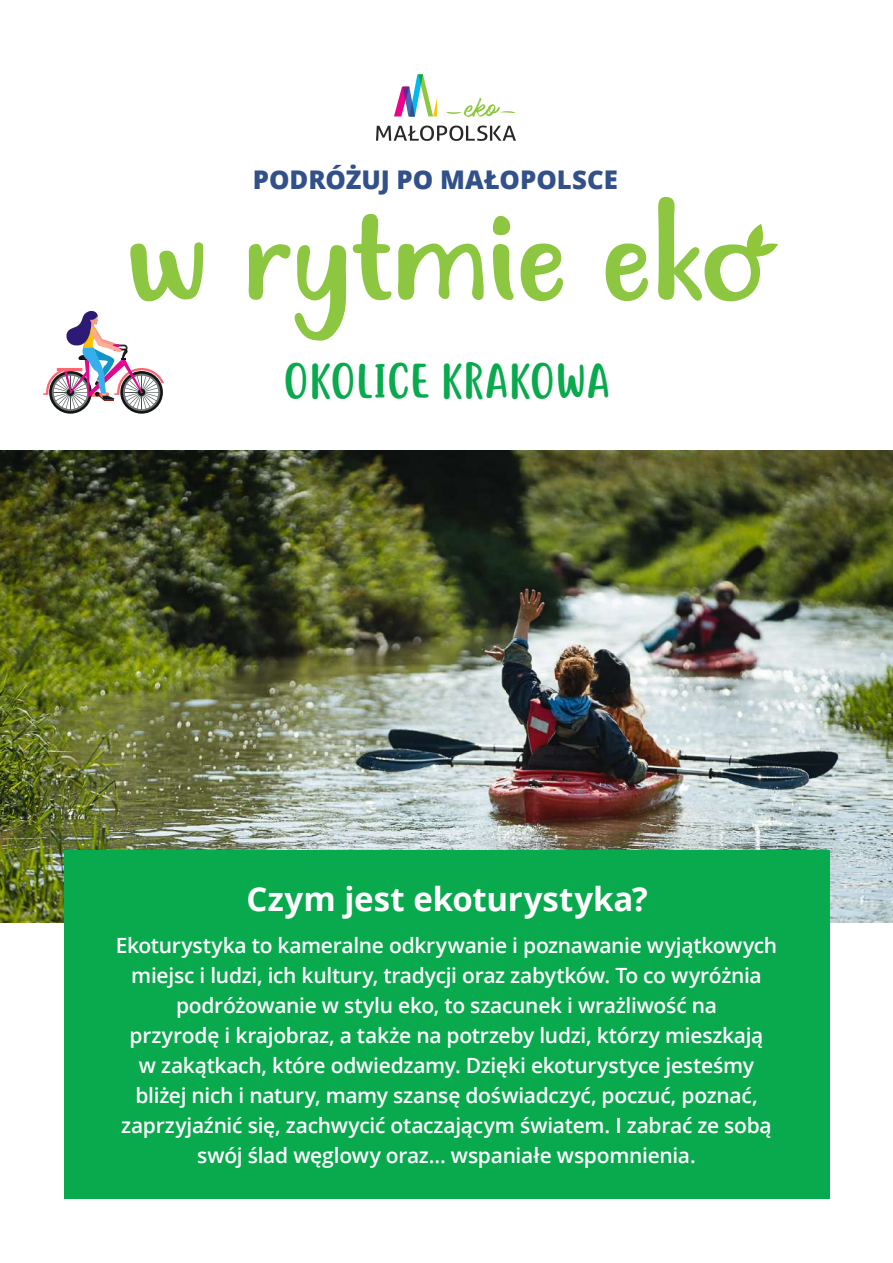
<style>
.page{position:relative;width:893px;height:1263px;background:#fff}
.page>*{position:absolute;margin:0;border:0;box-sizing:border-box;transform-origin:0 0}
.t1{font:129.15px "Justtellmewhat";letter-spacing:-.02em;color:#8dc640}
.t2{font:46.5px "Justtellmewhat";letter-spacing:-.01em;color:#09a94e}
.t3{font:700 33px "Open Sans";color:#fff}
.t4{font:800 25.8px "Open Sans";color:#325089}
.t5{font:600 21px/30px "Open Sans";letter-spacing:-.015em;color:#fff;text-align:center}
</style>
<div class="page">
<img style="left:0;top:451px;width:893px;height:472px">
<svg style="left:394px;top:74px;width:43px;height:42px"></svg>
<svg style="left:376px;top:126px;width:140px;height:15px"></svg>
<svg style="left:446px;top:98px;width:69px;height:19px"></svg>
<svg style="left:43px;top:311px;width:121px;height:103px"></svg>
<div style="left:65px;top:850px;width:765px;height:349px;background:#09a94e"></div>
<svg style="left:746px;top:224px;width:32px;height:33px"></svg>
<p class="t4" style="left:253px;top:160px;width:367px">PODRÓŻUJ PO MAŁOPOLSCE</p>
<h1 class="t1" style="left:125px;top:175px;width:641px">w rytmie eko</h1>
<h2 class="t2" style="left:283px;top:354px;width:328px">OKOLICE KRAKOWA</h2>
<h3 class="t3" style="left:247px;top:876px;width:403px">Czym jest ekoturystyka?</h3>
<p class="t5" style="left:116px;top:930px;width:663px">Ekoturystyka to kameralne odkrywanie i poznawanie wyjątkowych miejsc i ludzi, ich kultury, tradycji oraz zabytków. To co wyróżnia podróżowanie w stylu eko, to szacunek i wrażliwość na<br>przyrodę i krajobraz, a także na potrzeby ludzi, którzy mieszkają<br>w zakątkach, które odwiedzamy. Dzięki ekoturystyce jesteśmy bliżej nich i natury, mamy szansę doświadczyć, poczuć, poznać, zaprzyjaźnić się, zachwycić otaczającym światem. I zabrać ze sobą swój ślad węglowy oraz... wspaniałe wspomnienia.</p>
</div>
